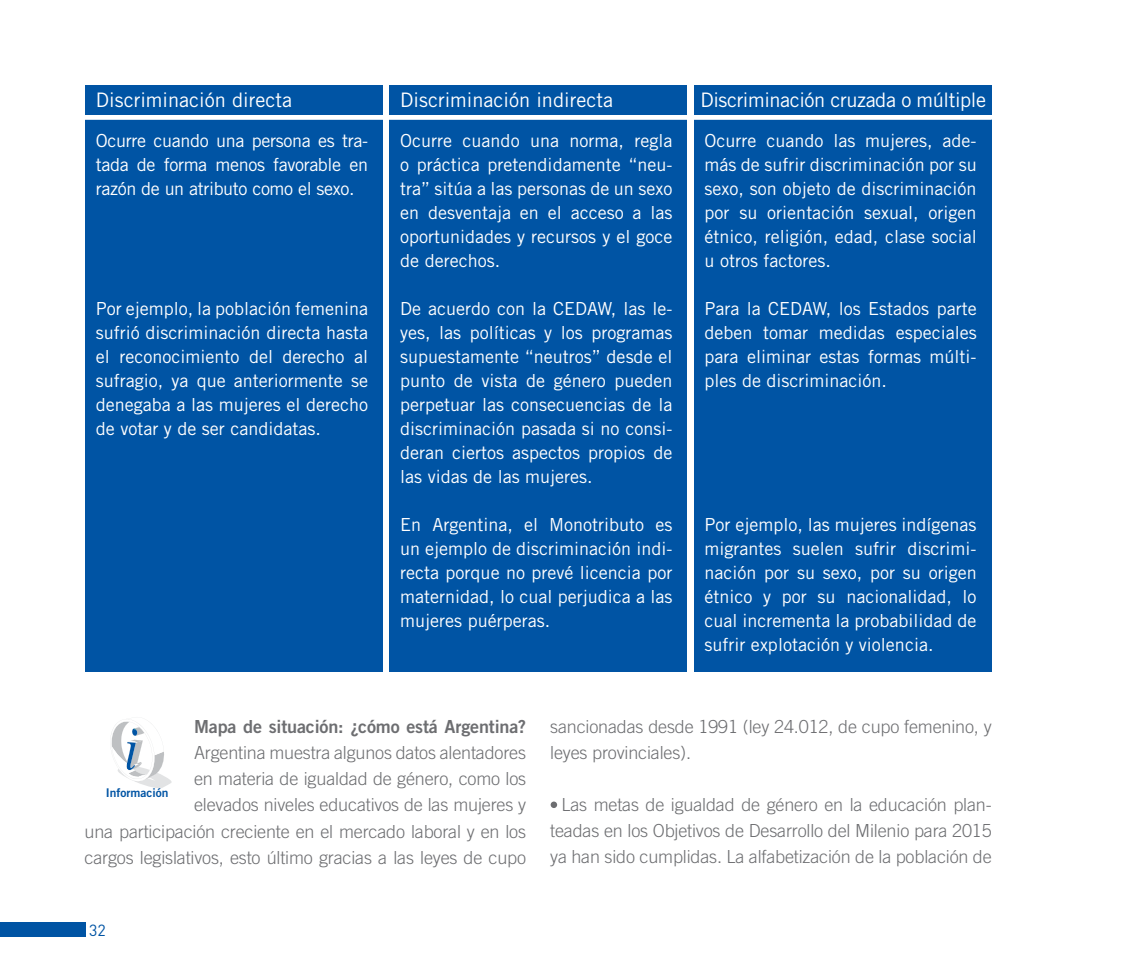
<style>
.page{position:relative;width:1134px;height:964px;background:#fff}
.page>*{position:absolute;margin:0;border:0;box-sizing:border-box;transform-origin:0 0}
.t1{font:20px "Trade Gothic LT Std";color:#fff}
.t2{font:20px "Trade Gothic LT Std";letter-spacing:-.02em;color:#fff}
.t3{font:18px/24px "Trade Gothic LT Std";color:#fff;text-align:justify}
.t4{font:300 18px/26px "Trade Gothic LT Std";letter-spacing:-.01em;color:#6d6e71}
.t5{font:18px "Trade Gothic LT Std Bd 2";letter-spacing:-.01em;color:#6d6e71}
.t6{font:16px "DIN";color:#0054a4}
.t7{font:12px "Trade Gothic LT Std Bd 2";color:#0054a4}
</style>
<div class="page">
<div style="left:85px;top:85px;width:298px;height:30px;background:#0054a4"></div>
<div style="left:389px;top:85px;width:298px;height:30px;background:#0054a4"></div>
<div style="left:694px;top:85px;width:298px;height:30px;background:#0054a4"></div>
<div style="left:85px;top:120px;width:297px;height:552px;background:#0054a4"></div>
<div style="left:389px;top:120px;width:298px;height:552px;background:#0054a4"></div>
<div style="left:694px;top:120px;width:298px;height:552px;background:#0054a4"></div>
<svg style="left:111px;top:721px;width:61px;height:67px"></svg>
<div style="left:0;top:922px;width:85px;height:14px;background:#0054a4"></div>
<div style="left:551px;top:801px;width:6px;height:7px;background:#6d6e71;border-radius:50%"></div>
<p class="t1" style="left:96px;top:88px;width:198px">Discriminación directa</p>
<p class="t1" style="left:400px;top:88px;width:214px">Discriminación indirecta</p>
<p class="t2" style="left:700px;top:88px;width:287px">Discriminación cruzada o múltiple</p>
<p class="t3" style="left:96px;top:128px;width:274px">Ocurre cuando una persona es tra&shy;tada de forma menos favorable en razón de un atributo como el sexo.</p>
<p class="t3" style="left:96px;top:296px;width:274px">Por ejemplo, la población femenina sufrió discriminación directa hasta el reconocimiento del derecho al sufragio, ya que anteriormente se denegaba a las mujeres el derecho de votar y de ser candidatas.</p>
<p class="t3" style="left:400px;top:128px;width:274px">Ocurre cuando una norma, regla o práctica pretendidamente “neu&shy;tra” sitúa a las personas de un sexo en desventaja en el acceso a las oportunidades y recursos y el goce de derechos.</p>
<p class="t3" style="left:400px;top:296px;width:274px">De acuerdo con la CEDAW, las le&shy;yes, las políticas y los programas supuestamente “neutros” desde el punto de vista de género pueden perpetuar las consecuencias de la discriminación pasada si no consi&shy;deran ciertos aspectos propios de las vidas de las mujeres.</p>
<p class="t3" style="left:400px;top:512px;width:274px">En Argentina, el Monotributo es un ejemplo de discriminación indi&shy;recta porque no prevé licencia por maternidad, lo cual perjudica a las mujeres puérperas.</p>
<p class="t3" style="left:704px;top:128px;width:274px">Ocurre cuando las mujeres, ade&shy;más de sufrir discriminación por su sexo, son objeto de discriminación por su orientación sexual, origen étnico, religión, edad, clase social u otros factores.</p>
<p class="t3" style="left:704px;top:296px;width:274px">Para la CEDAW, los Estados parte deben tomar medidas especiales para eliminar estas formas múlti&shy;ples de discriminación.</p>
<p class="t3" style="left:704px;top:512px;width:274px">Por ejemplo, las mujeres indígenas migrantes suelen sufrir discrimi&shy;nación por su sexo, por su origen étnico y por su nacionalidad, lo cual incrementa la probabilidad de sufrir explotación y violencia.</p>
<p class="t5" style="left:194px;top:715px;width:334px">Mapa de situación: ¿cómo está Argentina?</p>
<p class="t4" style="left:194px;top:739px;width:334px;text-align:justify">Argentina muestra algunos datos alentadores en materia de igualdad de género, como los elevados niveles educativos de las mujeres y</p>
<p class="t7" style="left:106px;top:786px;width:64px">Información</p>
<p class="t4" style="left:85px;top:819px;width:443px">una participación creciente en el mercado laboral y en los cargos legislativos, esto último gracias a las leyes de cupo</p>
<p class="t6" style="left:89px;top:920px;width:18px">32</p>
<p class="t4" style="left:550px;top:713px;width:443px">sancionadas desde 1991 (ley 24.012, de cupo femenino, y leyes provinciales).</p>
<p class="t4" style="left:550px;top:791px;width:443px;text-align:justify;text-indent:11px">Las metas de igualdad de género en la educación plan&shy;teadas en los Objetivos de Desarrollo del Milenio para 2015 ya han sido cumplidas. La alfabetización de la población de</p>
</div>
